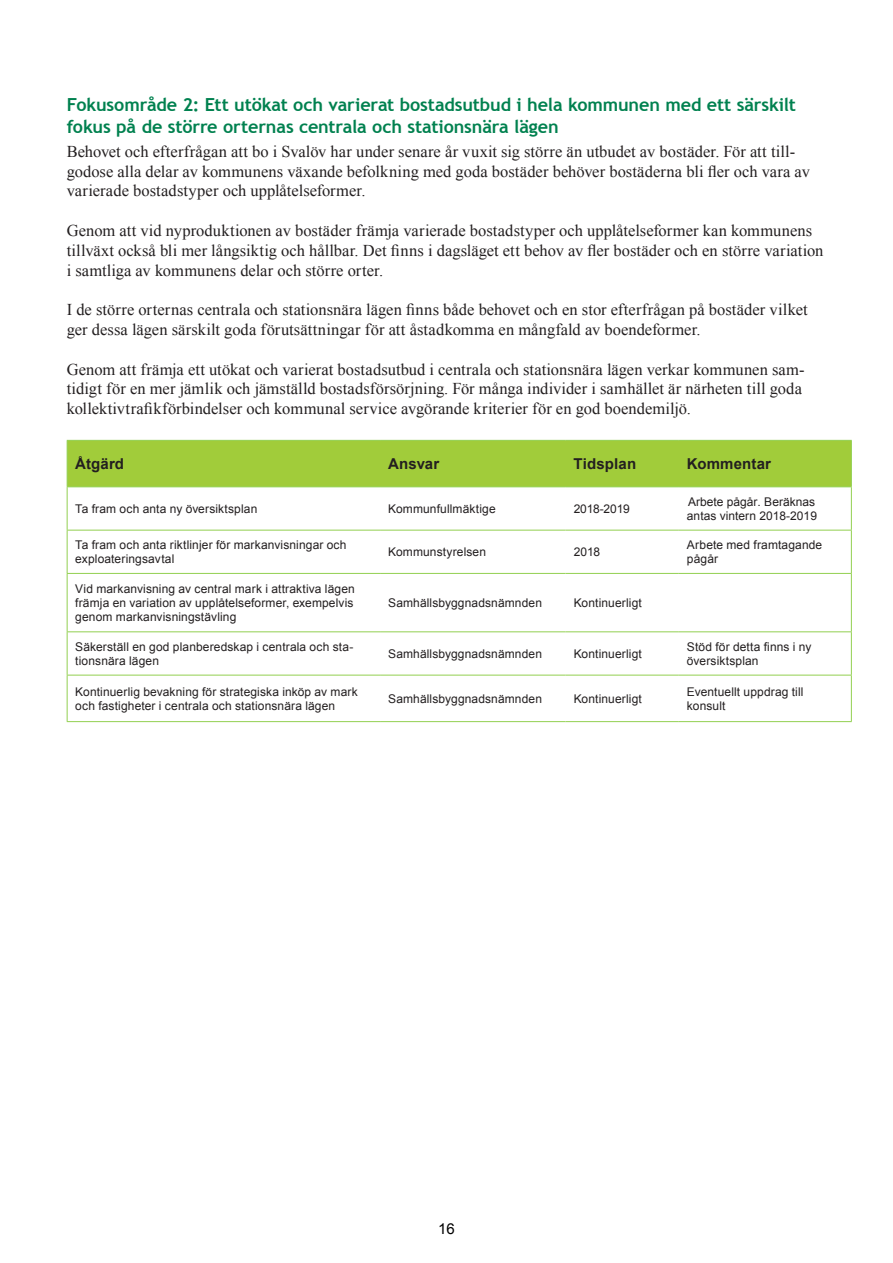
<style>
.page{position:relative;width:893px;height:1263px;background:#fff}
.page>*{position:absolute;margin:0;border:0;box-sizing:border-box;transform-origin:0 0}
.Rubrik_3_Vanlig_med{font:700 18px/21.6px "Trebuchet MS";letter-spacing:-.01em;color:#00814f}
.Vanlig_1_spalt{font:16.5px/19.8px "Times New Roman";letter-spacing:.005em;color:#231f20}
.figurtext_2_spalter{font:700 15px "Arial";letter-spacing:.01em;color:#231f20}
.t1{font:15px "Arial";color:#000}
.figurtext_2_spalter-2{font:12px/14.4px "Arial";letter-spacing:.01em;color:#231f20}
.figurtext_2_spalter-3{font:12px "Arial";letter-spacing:-.01em;color:#231f20}
</style>
<div class="page">
<div style="left:68px;top:441px;width:783px;height:45px;background:#a1cc3a"></div>
<hr style="left:67px;top:441px;width:1px;height:45px;background:#92d050">
<hr style="left:851px;top:441px;width:1px;height:45px;background:#92d050">
<hr style="left:67px;top:487px;width:1px;height:43px;background:#92d050">
<hr style="left:851px;top:487px;width:1px;height:43px;background:#92d050">
<hr style="left:67px;top:530px;width:1px;height:43px;background:#92d050">
<hr style="left:851px;top:530px;width:1px;height:43px;background:#92d050">
<hr style="left:67px;top:574px;width:1px;height:57px;background:#92d050">
<hr style="left:851px;top:574px;width:1px;height:57px;background:#92d050">
<hr style="left:67px;top:632px;width:1px;height:43px;background:#92d050">
<hr style="left:851px;top:632px;width:1px;height:43px;background:#92d050">
<hr style="left:67px;top:675px;width:1px;height:46px;background:#92d050">
<hr style="left:67px;top:440px;width:313px;height:1px;background:#92d050">
<hr style="left:380px;top:440px;width:186px;height:1px;background:#92d050">
<hr style="left:566px;top:440px;width:113px;height:1px;background:#92d050">
<hr style="left:679px;top:440px;width:173px;height:1px;background:#92d050">
<hr style="left:67px;top:486px;width:313px;height:1px;background:#92d050">
<hr style="left:380px;top:486px;width:186px;height:1px;background:#92d050">
<hr style="left:566px;top:486px;width:113px;height:1px;background:#92d050">
<hr style="left:679px;top:486px;width:173px;height:1px;background:#92d050">
<hr style="left:67px;top:530px;width:313px;height:1px;background:#92d050">
<hr style="left:380px;top:530px;width:186px;height:1px;background:#92d050">
<hr style="left:566px;top:530px;width:113px;height:1px;background:#92d050">
<hr style="left:679px;top:530px;width:173px;height:1px;background:#92d050">
<hr style="left:67px;top:573px;width:313px;height:1px;background:#92d050">
<hr style="left:380px;top:573px;width:186px;height:1px;background:#92d050">
<hr style="left:566px;top:573px;width:113px;height:1px;background:#92d050">
<hr style="left:679px;top:573px;width:173px;height:1px;background:#92d050">
<hr style="left:67px;top:631px;width:313px;height:1px;background:#92d050">
<hr style="left:380px;top:631px;width:186px;height:1px;background:#92d050">
<hr style="left:566px;top:631px;width:113px;height:1px;background:#92d050">
<hr style="left:679px;top:631px;width:173px;height:1px;background:#92d050">
<hr style="left:67px;top:675px;width:313px;height:1px;background:#92d050">
<hr style="left:380px;top:675px;width:186px;height:1px;background:#92d050">
<hr style="left:566px;top:675px;width:113px;height:1px;background:#92d050">
<hr style="left:679px;top:675px;width:173px;height:1px;background:#92d050">
<hr style="left:67px;top:721px;width:313px;height:1px;background:#92d050">
<hr style="left:380px;top:721px;width:186px;height:1px;background:#92d050">
<hr style="left:566px;top:721px;width:113px;height:1px;background:#92d050">
<hr style="left:679px;top:721px;width:173px;height:1px;background:#92d050">
<hr style="left:851px;top:675px;width:1px;height:46px;background:#92d050">
<p class="Rubrik_3_Vanlig_med" style="left:67px;top:94px;width:731px">Fokusområde 2: Ett utökat och varierat bostadsutbud i hela kommunen med ett särskilt fokus på de större orternas centrala och stationsnära lägen</p>
<p class="Vanlig_1_spalt" style="left:67px;top:141px;width:745px">Behovet och efterfrågan att bo i Svalöv har under senare år vuxit sig större än utbudet av bostäder. För att till&shy;godose alla delar av kommunens växande befolkning med goda bostäder behöver bostäderna bli fler och vara av varierade bostadstyper och upplåtelseformer.</p>
<p class="Vanlig_1_spalt" style="left:67px;top:220px;width:758px">Genom att vid nyproduktionen av bostäder främja varierade bostadstyper och upplåtelseformer kan kommunens tillväxt också bli mer långsiktig och hållbar. Det finns i dagsläget ett behov av fler bostäder och en större variation i samtliga av kommunens delar och större orter.</p>
<p class="Vanlig_1_spalt" style="left:67px;top:299px;width:742px">I de större orternas centrala och stationsnära lägen finns både behovet och en stor efterfrågan på bostäder vilket ger dessa lägen särskilt goda förutsättningar för att åstadkomma en mångfald av boendeformer.</p>
<p class="Vanlig_1_spalt" style="left:67px;top:359px;width:739px">Genom att främja ett utökat och varierat bostadsutbud i centrala och stationsnära lägen verkar kommunen sam&shy;tidigt för en mer jämlik och jämställd bostadsförsörjning. För många individer i samhället är närheten till goda kollektivtrafikförbindelser och kommunal service avgörande kriterier för en god boendemiljö.</p>
<p class="figurtext_2_spalter" style="left:75px;top:454px;width:50px">Åtgärd</p>
<p class="figurtext_2_spalter" style="left:388px;top:454px;width:53px">Ansvar</p>
<p class="figurtext_2_spalter" style="left:574px;top:454px;width:64px">Tidsplan</p>
<p class="figurtext_2_spalter" style="left:687px;top:454px;width:86px">Kommentar</p>
<p class="figurtext_2_spalter-2" style="left:75px;top:502px;width:184px">Ta fram och anta ny översiktsplan</p>
<p class="figurtext_2_spalter-2" style="left:388px;top:502px;width:109px">Kommunfullmäktige</p>
<p class="figurtext_2_spalter-3" style="left:574px;top:501px;width:58px">2018-2019</p>
<p class="figurtext_2_spalter-2" style="left:687px;top:494px;width:132px">Arbete pågår. Beräknas antas vintern 2018-2019</p>
<p class="figurtext_2_spalter-2" style="left:75px;top:538px;width:273px">Ta fram och anta riktlinjer för markanvisningar och exploateringsavtal</p>
<p class="figurtext_2_spalter-2" style="left:388px;top:545px;width:99px">Kommunstyrelsen</p>
<p class="figurtext_2_spalter-2" style="left:574px;top:545px;width:28px">2018</p>
<p class="figurtext_2_spalter-2" style="left:687px;top:538px;width:137px">Arbete med framtagande pågår</p>
<p class="figurtext_2_spalter-2" style="left:75px;top:581px;width:281px;text-align:justify">Vid markanvisning av central mark i attraktiva lägen främja en variation av upplåtelseformer, exempelvis genom markanvisningstävling</p>
<p class="figurtext_2_spalter-2" style="left:388px;top:596px;width:155px">Samhällsbyggnadsnämnden</p>
<p class="figurtext_2_spalter-2" style="left:574px;top:596px;width:70px">Kontinuerligt</p>
<p class="figurtext_2_spalter-2" style="left:75px;top:639px;width:280px">Säkerställ en god planberedskap i centrala och sta&shy;tionsnära lägen</p>
<p class="figurtext_2_spalter-2" style="left:388px;top:646px;width:155px">Samhällsbyggnadsnämnden</p>
<p class="figurtext_2_spalter-2" style="left:574px;top:646px;width:70px">Kontinuerligt</p>
<p class="figurtext_2_spalter-2" style="left:687px;top:639px;width:126px">Stöd för detta finns i ny översiktsplan</p>
<p class="figurtext_2_spalter-2" style="left:75px;top:684px;width:284px">Kontinuerlig bevakning för strategiska inköp av mark och fastigheter i centrala och stationsnära lägen</p>
<p class="figurtext_2_spalter-2" style="left:388px;top:691px;width:155px">Samhällsbyggnadsnämnden</p>
<p class="figurtext_2_spalter-2" style="left:574px;top:691px;width:70px">Kontinuerligt</p>
<p class="figurtext_2_spalter-2" style="left:687px;top:684px;width:118px">Eventuellt uppdrag till konsult</p>
<p class="t1" style="left:438px;top:1219px;width:18px">16</p>
</div>
